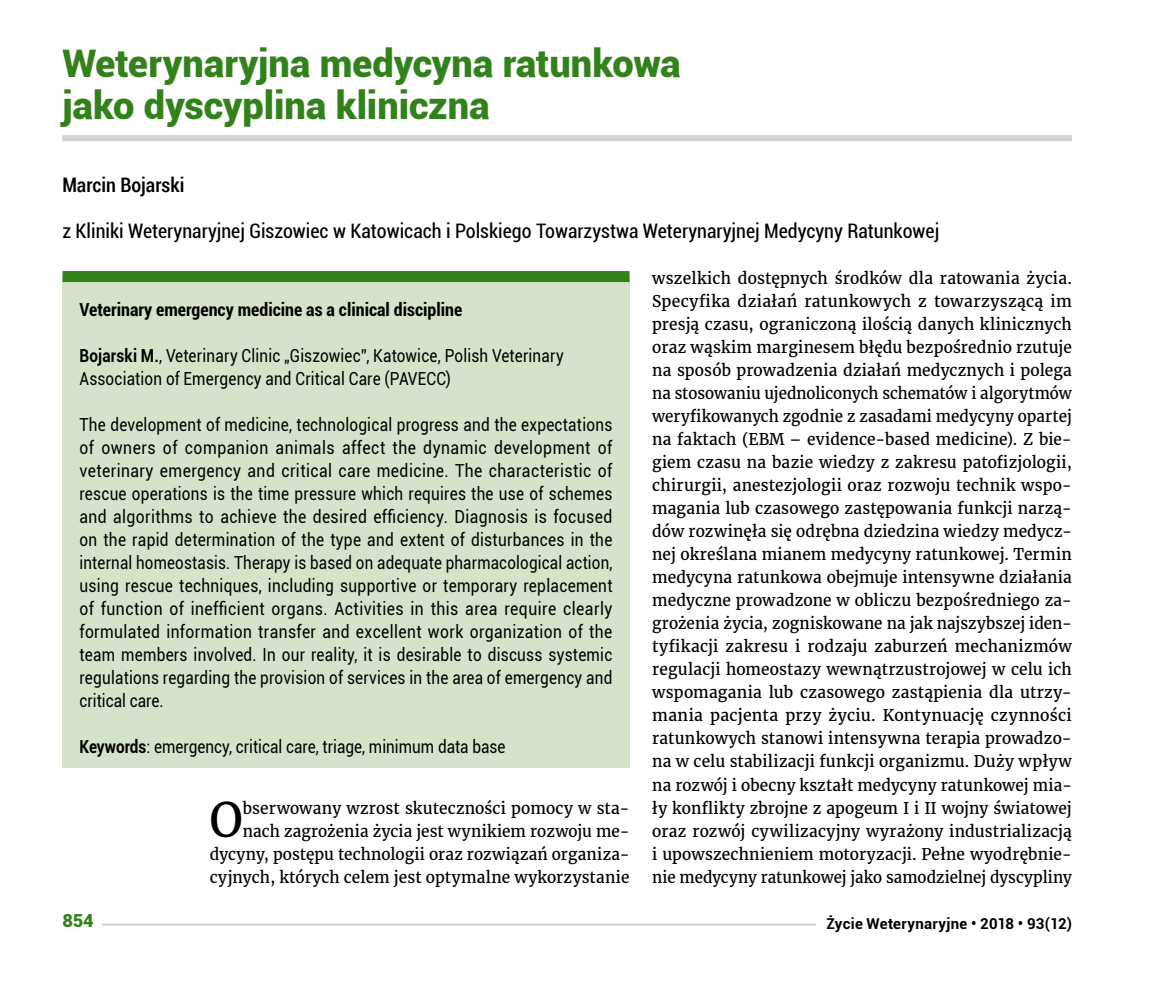
<style>
.page{position:relative;width:1174px;height:987px;background:#fff}
.page>*{position:absolute;margin:0;border:0;box-sizing:border-box;transform-origin:0 0}
.t1{font:47px "Merriweather";color:#000}
.t2{font:900 38px/42px "Roboto";color:#32821c}
.t3{font:condensed 20px "Roboto";color:#000}
.t4{font:500 condensed 20px "Roboto";color:#000}
.t5{font:18px/23px "Roboto";letter-spacing:.01em;color:#000;scale:.85 1}
.t6{font:700 condensed 18px "Roboto";color:#000}
.t7{font:900 18px "Roboto";color:#32821c}
.t8{font:16px/23px "Merriweather";letter-spacing:.005em;color:#000;text-align:right}
.t9{font:700 15px "Roboto";letter-spacing:.02em;color:#000}
.s1{font-weight:700}
</style>
<div class="page">
<div style="left:62px;top:135px;width:1009px;height:6px;background:#d2d1d1"></div>
<div style="left:62px;top:276px;width:567px;height:491px;background:#d4e3c9"></div>
<div style="left:62px;top:271px;width:567px;height:11px;background:#32821c"></div>
<hr style="left:62px;top:923px;width:753px;height:2px;background:#d2d1d1">
<div style="left:62px;top:913px;width:40px;height:20px;background:#fff"></div>
<h2 class="t2" style="left:62px;top:41px;width:620px">Weterynaryjna medycyna ratunkowa jako dyscyplina kliniczna</h2>
<p class="t4" style="left:62px;top:171px;width:123px">Marcin Bojarski</p>
<p class="t3" style="left:62px;top:217px;width:878px">z Kliniki Weterynaryjnej Giszowiec w Katowicach i Polskiego Towarzystwa Weterynaryjnej Medycyny Ratunkowej</p>
<p class="t6" style="left:79px;top:297px;width:384px">Veterinary emergency medicine as a clinical discipline</p>
<p class="t5" style="left:79px;top:343px;width:571px"><span class="s1">Bojarski M.</span>, Veterinary Clinic „Giszowiec”, Katowice, Polish Veterinary<br>Association of Emergency and Critical Care (PAVECC)</p>
<p class="t5" style="left:79px;top:412px;width:628px;text-align:justify">The development of medicine, technological progress and the expectations of owners of companion animals affect the dynamic development of veterinary emergency and critical care medicine. The characteristic of rescue operations is the time pressure which requires the use of schemes and algorithms to achieve the desired efficiency. Diagnosis is focused on the rapid determination of the type and extent of disturbances in the internal homeostasis. Therapy is based on adequate pharmacological action, using rescue techniques, including supportive or temporary replacement of function of inefficient organs. Activities in this area require clearly formulated information transfer and excellent work organization of the team members involved. In our reality, it is desirable to discuss systemic regulations regarding the provision of services in the area of emergency and critical care.</p>
<p class="t5" style="left:79px;top:734px;width:503px"><span class="s1">Keywords</span>: emergency, critical care, triage, minimum data base</p>
<p class="t8" style="left:210px;top:796px;width:421px">bserwowany wzrost skuteczności pomocy w sta&shy;nach zagrożenia życia jest wynikiem rozwoju me&shy;dycyny, postępu technologii oraz rozwiązań organiza&shy;cyjnych, których celem jest optymalne wykorzystanie</p>
<h1 class="t1" style="left:210px;top:790px;width:34px">O</h1>
<p class="t8" style="left:652px;top:267px;width:421px;text-align:justify">wszelkich dostępnych środków dla ratowania życia.<br>Specyfika działań ratunkowych z towarzyszącą im presją czasu, ograniczoną ilością danych klinicznych oraz wąskim marginesem błędu bezpośrednio rzutuje na sposób prowadzenia działań medycznych i polega na stosowaniu ujednoliconych schematów i algorytmów weryfikowanych zgodnie z zasadami medycyny opartej na faktach (EBM – evidence-based medicine). Z bie&shy;giem czasu na bazie wiedzy z zakresu patofizjologii, chirurgii, anestezjologii oraz rozwoju technik wspo&shy;magania lub czasowego zastępowania funkcji narzą&shy;dów rozwinęła się odrębna dziedzina wiedzy medycz&shy;nej określana mianem medycyny ratunkowej. Termin medycyna ratunkowa obejmuje intensywne działania medyczne prowadzone w obliczu bezpośredniego za&shy;grożenia życia, zogniskowane na jak najszybszej iden&shy;tyfikacji zakresu i rodzaju zaburzeń mechanizmów regulacji homeostazy wewnątrzustrojowej w celu ich wspomagania lub czasowego zastąpienia dla utrzy&shy;mania pacjenta przy życiu. Kontynuację czynności ratunkowych stanowi intensywna terapia prowadzo&shy;na w celu stabilizacji funkcji organizmu. Duży wpływ na rozwój i obecny kształt medycyny ratunkowej mia&shy;ły konflikty zbrojne z apogeum I i II wojny światowej oraz rozwój cywilizacyjny wyrażony industrializacją i upowszechnieniem motoryzacji. Pełne wyodrębnie&shy;nie medycyny ratunkowej jako samodzielnej dyscypliny</p>
<p class="t7" style="left:62px;top:908px;width:33px">854</p>
<p class="t9" style="left:826px;top:912px;width:247px">Życie Weterynaryjne • 2018 • 93(12)</p>
</div>
